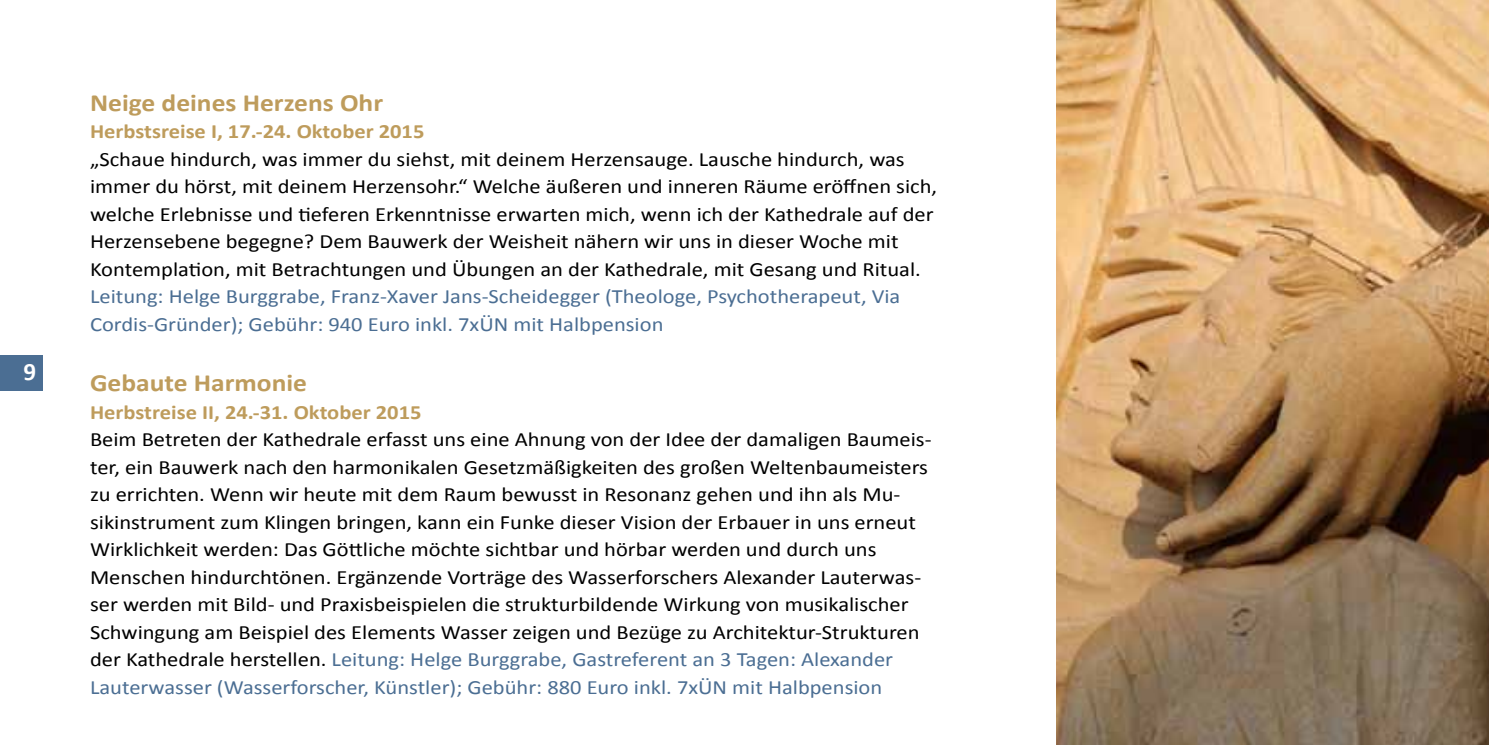
<style>
.page{position:relative;width:1489px;height:745px;background:#fff}
.page>*{position:absolute;margin:0;border:0;box-sizing:border-box;transform-origin:0 0}
.t1{font:700 25px "Calibri";color:#fff}
.t2{font:700 24.75px "Calibri";color:#be9c5c;scale:1.11 1}
.t3{font:20.25px/27.5px "Calibri";color:#000;scale:1.11 1}
.t4{font:20.25px/27.5px "Calibri";color:#4b6e93;scale:1.11 1}
.t5{font:700 20.25px "Calibri";color:#be9c5c;scale:1.11 1}
.s1{color:#4b6e93}
</style>
<div class="page">
<img style="left:1056px;top:0;width:432px;height:744px">
<div style="left:0;top:354px;width:42px;height:36px;background:#4b6e93"></div>
<p class="t1" style="left:24px;top:356px;width:14px">9</p>
<p class="t2" style="left:90px;top:87px;width:265px">Neige deines Herzens Ohr</p>
<p class="t5" style="left:90px;top:119px;width:303px">Herbstsreise I, 17.-24. Oktober 2015</p>
<p class="t3" style="left:90px;top:144px;width:764px">„Schaue hindurch, was immer du siehst, mit deinem Herzensauge. Lausche hindurch, was immer du hörst, mit deinem Herzensohr.“ Welche äußeren und inneren Räume eröffnen sich, welche Erlebnisse und tieferen Erkenntnisse erwarten mich, wenn ich der Kathedrale auf der Herzensebene begegne? Dem Bauwerk der Weisheit nähern wir uns in dieser Woche mit Kontemplation, mit Betrachtungen und Übungen an der Kathedrale, mit Gesang und Ritual.</p>
<p class="t4" style="left:90px;top:282px;width:731px">Leitung: Helge Burggrabe, Franz-Xaver Jans-Scheidegger (Theologe, Psychotherapeut, Via<br>Cordis-Gründer); Gebühr: 940 Euro inkl. 7xÜN mit Halbpension</p>
<p class="t2" style="left:90px;top:367px;width:197px">Gebaute Harmonie</p>
<p class="t5" style="left:90px;top:399px;width:300px">Herbstreise II, 24.-31. Oktober 2015</p>
<p class="t3" style="left:90px;top:424px;width:759px">Beim Betreten der Kathedrale erfasst uns eine Ahnung von der Idee der damaligen Baumeis&shy;ter, ein Bauwerk nach den harmonikalen Gesetzmäßigkeiten des großen Weltenbaumeisters zu errichten. Wenn wir heute mit dem Raum bewusst in Resonanz gehen und ihn als Mu&shy;sikinstrument zum Klingen bringen, kann ein Funke dieser Vision der Erbauer in uns erneut Wirklichkeit werden: Das Göttliche möchte sichtbar und hörbar werden und durch uns Menschen hindurchtönen. Ergänzende Vorträge des Wasserforschers Alexander Lauterwas&shy;ser werden mit Bild- und Praxisbeispielen die strukturbildende Wirkung von musikalischer Schwingung am Beispiel des Elements Wasser zeigen und Bezüge zu Architektur-Strukturen der Kathedrale herstellen. <span class="s1">Leitung: Helge Burggrabe, Gastreferent an 3 Tagen: Alexander Lauterwasser (Wasserforscher, Künstler); Gebühr: 880 Euro inkl. 7xÜN mit Halbpension</span></p>
</div>
